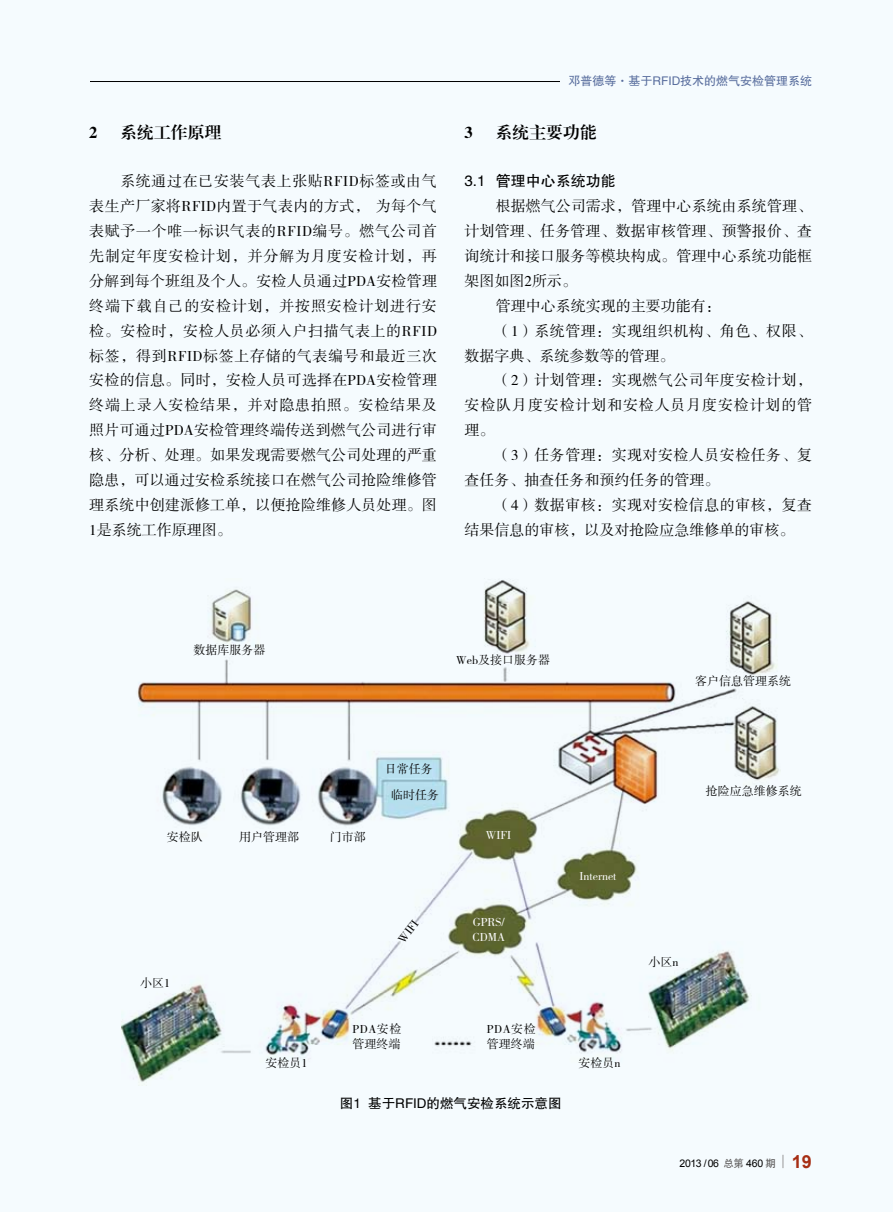
<style>
.page{position:relative;width:893px;height:1212px;background:#f5fbfe}
.page>*{position:absolute;margin:0;border:0;box-sizing:border-box;transform-origin:0 0}
.t1{font:16.5px "FZXBSJW GB1 0";letter-spacing:.025em;color:#000}
.t2{font:15px/24.9px "FZSSJW GB1 0";letter-spacing:.01em;color:#000;text-align:justify}
.t3{font:15px "FZSSJW GB1 0";letter-spacing:.03em;color:#000}
.t4{font:15px "FZSSJW GB1 0";letter-spacing:.055em;color:#000}
.t5{font:15px "FZHTJW GB1 0";color:#000}
.t6{font:13.5px "FZHTJW GB1 0";color:#000}
.t7{font:12px "FZSSJW GB1 0";color:#000}
.t8{font:12px "FZHTJW GB1 0";color:#596e9e}
.t9{font:12px/15px "FZSSJW GB1 0";color:#fff}
.t10{font:12px/15px "FZSSJW GB1 0";letter-spacing:.05em;color:#000}
.t11{font:10.5px "Arial";letter-spacing:-.04em;color:#000}
.s1{font-family:"FZHTJW GB1 0";color:#595757}
.s2{font-weight:700;font-size:18px;color:#a62e14}
</style>
<div class="page">
<svg style="left:782px;top:1155px;width:1px;height:13px"></svg>
<hr style="left:0;top:81px;width:812px;height:1px;background:#000">
<div style="left:0;top:72px;width:89px;height:19px;background:#f5fbfe"></div>
<img style="left:121px;top:580px;width:659px;height:502px">
<div style="left:560px;top:78px;width:333px;height:7px;background:#f5fbfe"></div>
<p class="t1" style="left:89px;top:123px;width:10px">2</p>
<p class="t1" style="left:120px;top:123px;width:103px">系统工作原理</p>
<p class="t2" style="left:89px;top:169px;width:349px;text-indent:31px">系统通过在已安装气表上张贴RFID标签或由气表生产厂家将RFID内置于气表内的方式， 为每个气表赋予一个唯一标识气表的RFID编号。燃气公司首先制定年度安检计划，并分解为月度安检计划，再分解到每个班组及个人。安检人员通过PDA安检管理终端下载自己的安检计划，并按照安检计划进行安检。安检时，安检人员必须入户扫描气表上的RFID标签，得到RFID标签上存储的气表编号和最近三次安检的信息。同时，安检人员可选择在PDA安检管理终端上录入安检结果，并对隐患拍照。安检结果及照片可通过PDA安检管理终端传送到燃气公司进行审核、分析、处理。如果发现需要燃气公司处理的严重隐患，可以通过安检系统接口在燃气公司抢险维修管理系统中创建派修工单，以便抢险维修人员处理。图1是系统工作原理图。</p>
<p class="t8" style="left:568px;top:74px;width:245px">邓普德等·基于RFID技术的燃气安检管理系统</p>
<p class="t1" style="left:465px;top:123px;width:10px">3</p>
<p class="t1" style="left:496px;top:123px;width:103px">系统主要功能</p>
<p class="t5" style="left:465px;top:173px;width:153px">3.1 管理中心系统功能</p>
<p class="t2" style="left:496px;top:194px;width:318px">根据燃气公司需求，管理中心系统由系统管理、</p>
<p class="t2" style="left:465px;top:219px;width:349px">计划管理、任务管理、数据审核管理、预警报价、查</p>
<p class="t2" style="left:465px;top:244px;width:349px">询统计和接口服务等模块构成。管理中心系统功能框</p>
<p class="t2" style="left:465px;top:269px;width:114px">架图如图2所示。</p>
<p class="t2" style="left:496px;top:294px;width:226px">管理中心系统实现的主要功能有：</p>
<p class="t3" style="left:496px;top:323px;width:318px">（1）系统管理：实现组织机构、角色、权限、</p>
<p class="t2" style="left:465px;top:344px;width:211px">数据字典、系统参数等的管理。</p>
<p class="t3" style="left:496px;top:372px;width:318px">（2）计划管理：实现燃气公司年度安检计划，</p>
<p class="t4" style="left:465px;top:397px;width:349px">安检队月度安检计划和安检人员月度安检计划的管</p>
<p class="t2" style="left:465px;top:418px;width:31px">理。</p>
<p class="t3" style="left:496px;top:447px;width:318px">（3）任务管理：实现对安检人员安检任务、复</p>
<p class="t2" style="left:465px;top:468px;width:256px">查任务、抽查任务和预约任务的管理。</p>
<p class="t3" style="left:496px;top:497px;width:318px">（4）数据审核：实现对安检信息的审核，复查</p>
<p class="t2" style="left:465px;top:518px;width:331px">结果信息的审核，以及对抢险应急维修单的审核。</p>
<p class="t7" style="left:194px;top:643px;width:73px">数据库服务器</p>
<p class="t7" style="left:456px;top:654px;width:95px">Web及接口服务器</p>
<p class="t7" style="left:167px;top:830px;width:37px">安检队</p>
<p class="t7" style="left:239px;top:830px;width:61px">用户管理部</p>
<p class="t7" style="left:330px;top:830px;width:37px">门市部</p>
<p class="t7" style="left:385px;top:762px;width:49px">日常任务</p>
<p class="t7" style="left:391px;top:789px;width:49px">临时任务</p>
<p class="t7" style="left:140px;top:976px;width:31px">小区1</p>
<p class="t7" style="left:396px;top:937px;width:27px;rotate:-52deg">WIFI</p>
<p class="t10" style="left:353px;top:1021px;width:50px">PDA安检管理终端</p>
<p class="t9" style="left:486px;top:828px;width:27px">WIFI</p>
<p class="t9" style="left:472px;top:915px;width:34px">GPRS/<br>CDMA</p>
<p class="t10" style="left:487px;top:1021px;width:50px">PDA安检管理终端</p>
<p class="t9" style="left:580px;top:868px;width:39px">Internet</p>
<p class="t7" style="left:695px;top:675px;width:97px">客户信息管理系统</p>
<p class="t7" style="left:706px;top:784px;width:97px">抢险应急维修系统</p>
<p class="t7" style="left:648px;top:956px;width:31px">小区n</p>
<p class="t7" style="left:265px;top:1057px;width:43px">安检员1</p>
<p class="t7" style="left:578px;top:1057px;width:43px">安检员n</p>
<p class="t6" style="left:340px;top:1096px;width:223px">图1 基于RFID的燃气安检系统示意图</p>
<p class="t11" style="left:680px;top:1156px;width:134px">2013 / 06 <span class="s1">总第</span> 460 <span class="s1">期</span> <span class="s2">19</span></p>
</div>
